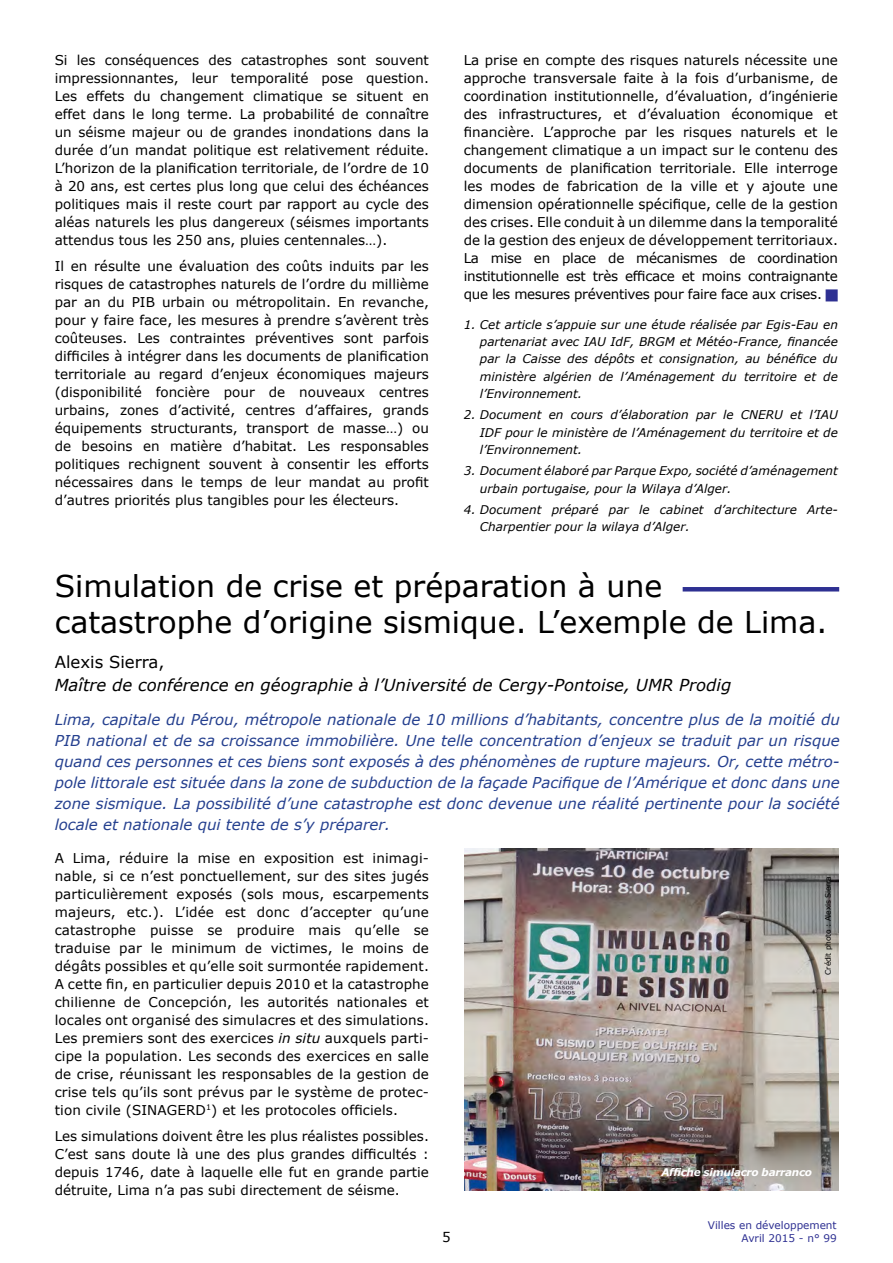
<style>
.page{position:relative;width:893px;height:1263px;background:#fff}
.page>*{position:absolute;margin:0;border:0;box-sizing:border-box;transform-origin:0 0}
.t1{font:30px/36px "Verdana";color:#000}
.t2{font:italic 16.5px "Verdana";color:#000}
.t3{font:16.5px "Verdana";color:#000}
.t4{font:italic 15px/21px "Verdana";color:#25408f;text-align:justify}
.t5{font:13.5px/18px "Verdana";color:#000;text-align:justify}
.t6{font:italic 12px/17.2px "Verdana";color:#000;text-align:justify}
.t7{font:10.5px/12.6px "Verdana";color:#2e3092;text-align:right}
.t8{font:italic 700 10.5px "Verdana";letter-spacing:-.03em;color:#fff}
.t9{font:7.5px "Verdana";letter-spacing:-.02em;color:#000}
.s1{font-style:italic}
</style>
<div class="page">
<hr style="left:683px;top:587px;width:156px;height:4px;background:#2e3092">
<img style="left:464px;top:848px;width:374px;height:342px">
<p class="t5" style="left:55px;top:51px;width:376px">Si les conséquences des catastrophes sont souvent impressionnantes, leur temporalité pose question.<br>Les effets du changement climatique se situent en effet dans le long terme. La probabilité de connaître un séisme majeur ou de grandes inondations dans la durée d’un mandat politique est relativement réduite.<br>L’horizon de la planification territoriale, de l’ordre de 10 à 20 ans, est certes plus long que celui des échéances politiques mais il reste court par rapport au cycle des aléas naturels les plus dangereux (séismes importants attendus tous les 250 ans, pluies centennales…).</p>
<p class="t5" style="left:55px;top:257px;width:376px">Il en résulte une évaluation des coûts induits par les risques de catastrophes naturels de l’ordre du millième par an du PIB urbain ou métropolitain. En revanche, pour y faire face, les mesures à prendre s’avèrent très coûteuses. Les contraintes préventives sont parfois difficiles à intégrer dans les documents de planification territoriale au regard d’enjeux économiques majeurs (disponibilité foncière pour de nouveaux centres urbains, zones d’activité, centres d’affaires, grands équipements structurants, transport de masse…) ou de besoins en matière d’habitat. Les responsables politiques rechignent souvent à consentir les efforts nécessaires dans le temps de leur mandat au profit d’autres priorités plus tangibles pour les électeurs.</p>
<p class="t5" style="left:464px;top:50px;width:376px">La prise en compte des risques naturels nécessite une approche transversale faite à la fois d’urbanisme, de coordination institutionnelle, d’évaluation, d’ingénierie des infrastructures, et d’évaluation économique et financière. L’approche par les risques naturels et le changement climatique a un impact sur le contenu des documents de planification territoriale. Elle interroge les modes de fabrication de la ville et y ajoute une dimension opérationnelle spécifique, celle de la gestion des crises. Elle conduit à un dilemme dans la temporalité de la gestion des enjeux de développement territoriaux.<br>La mise en place de mécanismes de coordination institutionnelle est très efficace et moins contraignante que les mesures préventives pour faire face aux crises.</p>
<p class="t6" style="left:480px;top:315px;width:359px;text-indent:-16px">1. Cet article s’appuie sur une étude réalisée par Egis-Eau en partenariat avec IAU IdF, BRGM et Météo-France, financée par la Caisse des dépôts et consignation, au bénéfice du ministère algérien de l’Aménagement du territoire et de l’Environnement.</p>
<p class="t6" style="left:480px;top:406px;width:359px;text-indent:-16px">2. Document en cours d’élaboration par le CNERU et l’IAU IDF pour le ministère de l’Aménagement du territoire et de l’Environnement.</p>
<p class="t6" style="left:480px;top:462px;width:359px;text-indent:-16px">3. Document élaboré par Parque Expo, société d’aménagement urbain portugaise, pour la Wilaya d’Alger.</p>
<p class="t6" style="left:480px;top:501px;width:359px;text-indent:-16px">4. Document préparé par le cabinet d’architecture Arte-<br>Charpentier pour la wilaya d’Alger.</p>
<h1 class="t1" style="left:55px;top:567px;width:774px">Simulation de crise et préparation à une catastrophe d’origine sismique. L’exemple de Lima.</h1>
<p class="t3" style="left:55px;top:651px;width:111px">Alexis Sierra,</p>
<p class="t2" style="left:55px;top:675px;width:678px">Maître de conférence en géographie à l’Université de Cergy-Pontoise, UMR Prodig</p>
<p class="t4" style="left:55px;top:709px;width:787px">Lima, capitale du Pérou, métropole nationale de 10 millions d’habitants, concentre plus de la moitié du PIB national et de sa croissance immobilière. Une telle concentration d’enjeux se traduit par un risque quand ces personnes et ces biens sont exposés à des phénomènes de rupture majeurs. Or, cette métro&shy;pole littorale est située dans la zone de subduction de la façade Pacifique de l’Amérique et donc dans une zone sismique. La possibilité d’une catastrophe est donc devenue une réalité pertinente pour la société locale et nationale qui tente de s’y préparer.</p>
<p class="t5" style="left:55px;top:848px;width:376px">A Lima, réduire la mise en exposition est inimagi&shy;nable, si ce n’est ponctuellement, sur des sites jugés particulièrement exposés (sols mous, escarpements majeurs, etc.). L’idée est donc d’accepter qu’une catastrophe puisse se produire mais qu’elle se traduise par le minimum de victimes, le moins de dégâts possibles et qu’elle soit surmontée rapidement.<br>A cette fin, en particulier depuis 2010 et la catastrophe chilienne de Concepción, les autorités nationales et locales ont organisé des simulacres et des simulations.<br>Les premiers sont des exercices <span class="s1">in situ</span> auxquels parti&shy;cipe la population. Les seconds des exercices en salle de crise, réunissant les responsables de la gestion de crise tels qu’ils sont prévus par le système de protec&shy;tion civile (SINAGERD<sup>1</sup>) et les protocoles officiels.</p>
<p class="t5" style="left:55px;top:1127px;width:376px">Les simulations doivent être les plus réalistes possibles.<br>C’est sans doute là une des plus grandes difficultés : depuis 1746, date à laquelle elle fut en grande partie détruite, Lima n’a pas subi directement de séisme.</p>
<p class="t9" style="left:823px;top:974px;width:100px;rotate:-90deg">Crédit photo : Alexis Sierra</p>
<p class="t8" style="left:661px;top:1165px;width:152px">Affiche simulacro barranco</p>
<p class="t5" style="left:442px;top:1228px;width:10px">5</p>
<p class="t7" style="left:708px;top:1219px;width:130px">Villes en développement<br>Avril 2015 - n° 99</p>
</div>
